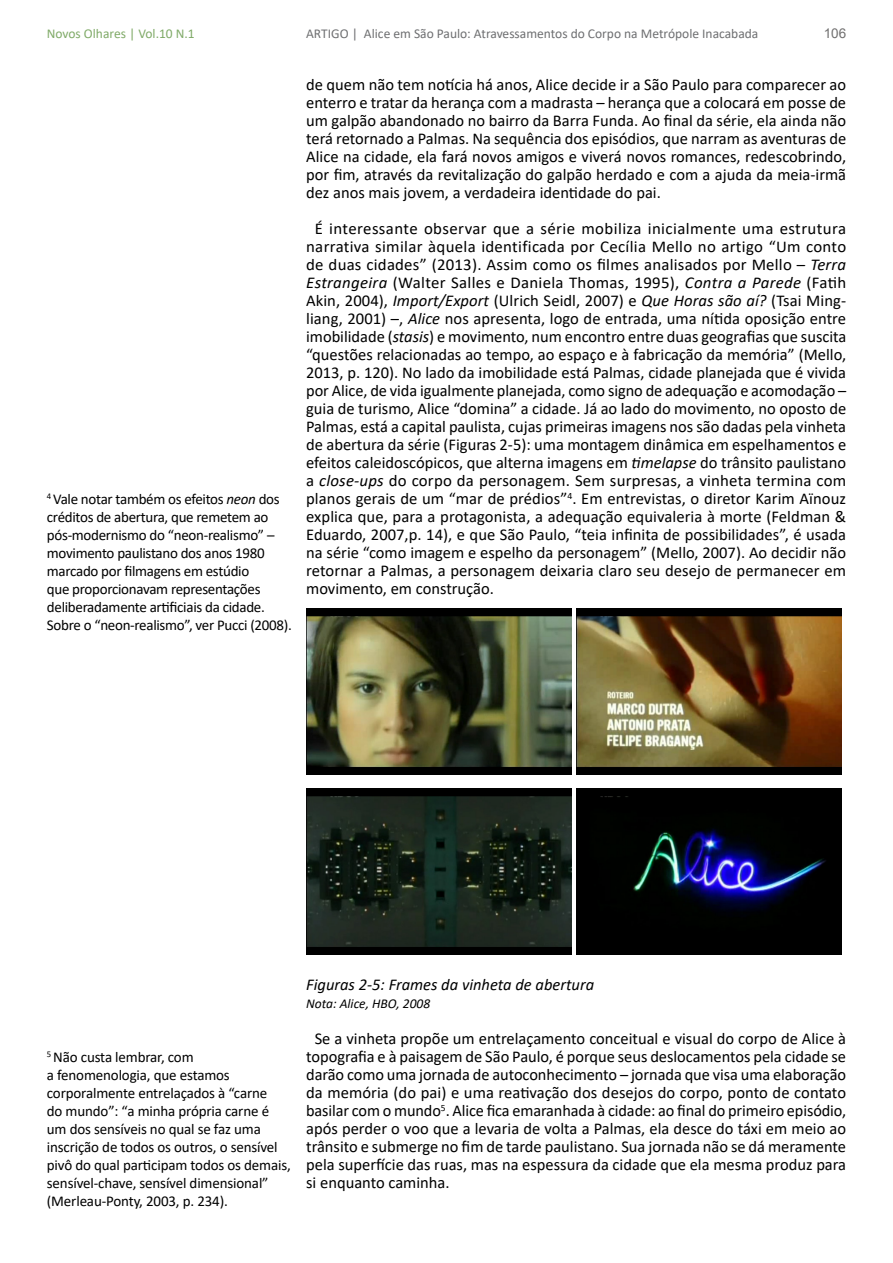
<style>
.page{position:relative;width:893px;height:1263px;background:#fff}
.page>*{position:absolute;margin:0;border:0;box-sizing:border-box;transform-origin:0 0}
.t1{font:16.5px/18px "Calibri";color:#000;text-align:justify}
.t2{font:italic 16.5px "Calibri";color:#000}
.t3{font:15px/18px "Calibri";letter-spacing:-.02em;color:#000}
.t4{font:13.5px "Calibri";color:#6e6f71}
.t5{font:13.5px "Calibri";color:#80aa68}
.t6{font:italic 13.5px "Calibri";color:#000}
.t7{font:13.5px "Arial";color:#706f6f}
.s1{font-style:italic}
</style>
<div class="page">
<img style="left:306px;top:608px;width:265px;height:166px">
<img style="left:576px;top:608px;width:265px;height:166px">
<img style="left:306px;top:788px;width:265px;height:166px">
<img style="left:576px;top:788px;width:265px;height:166px">
<p class="t5" style="left:47px;top:24px;width:150px">Novos Olhares | Vol.10 N.1</p>
<p class="t4" style="left:306px;top:24px;width:454px">ARTIGO | Alice em São Paulo: Atravessamentos do Corpo na Metrópole Inacabada</p>
<p class="t7" style="left:824px;top:24px;width:24px">106</p>
<p class="t1" style="left:306px;top:75px;width:542px">de quem não tem notícia há anos, Alice decide ir a São Paulo para comparecer ao enterro e tratar da herança com a madrasta – herança que a colocará em posse de um galpão abandonado no bairro da Barra Funda. Ao final da série, ela ainda não terá retornado a Palmas. Na sequência dos episódios, que narram as aventuras de Alice na cidade, ela fará novos amigos e viverá novos romances, redescobrindo, por fim, através da revitalização do galpão herdado e com a ajuda da meia-irmã dez anos mais jovem, a verdadeira identidade do pai.</p>
<p class="t1" style="left:306px;top:219px;width:542px;text-indent:9px">É interessante observar que a série mobiliza inicialmente uma estrutura narrativa similar àquela identificada por Cecília Mello no artigo “Um conto de duas cidades” (2013). Assim como os filmes analisados por Mello – <span class="s1">Terra Estrangeira</span> (Walter Salles e Daniela Thomas, 1995), <span class="s1">Contra a Parede</span> (Fatih Akin, 2004), <span class="s1">Import/Export</span> (Ulrich Seidl, 2007) e <span class="s1">Que Horas são aí?</span> (Tsai Ming&shy;liang, 2001) –, <span class="s1">Alice</span> nos apresenta, logo de entrada, uma nítida oposição entre imobilidade (<span class="s1">stasis</span>) e movimento, num encontro entre duas geografias que suscita “questões relacionadas ao tempo, ao espaço e à fabricação da memória” (Mello, 2013, p. 120). No lado da imobilidade está Palmas, cidade planejada que é vivida por Alice, de vida igualmente planejada, como signo de adequação e acomodação – guia de turismo, Alice “domina” a cidade. Já ao lado do movimento, no oposto de Palmas, está a capital paulista, cujas primeiras imagens nos são dadas pela vinheta de abertura da série (Figuras 2-5): uma montagem dinâmica em espelhamentos e efeitos caleidoscópicos, que alterna imagens em <span class="s1">timelapse</span> do trânsito paulistano a <span class="s1">close-ups</span> do corpo da personagem. Sem surpresas, a vinheta termina com planos gerais de um “mar de prédios”<sup>4</sup>. Em entrevistas, o diretor Karim Aïnouz explica que, para a protagonista, a adequação equivaleria à morte (Feldman &amp; Eduardo, 2007,p. 14), e que São Paulo, “teia infinita de possibilidades”, é usada na série “como imagem e espelho da personagem” (Mello, 2007). Ao decidir não retornar a Palmas, a personagem deixaria claro seu desejo de permanecer em movimento, em construção.</p>
<p class="t3" style="left:47px;top:489px;width:246px"><sup>4</sup> Vale notar também os efeitos <span class="s1">neon</span> dos créditos de abertura, que remetem ao pós-modernismo do “neon-realismo” – movimento paulistano dos anos 1980 marcado por filmagens em estúdio<br>que proporcionavam representações deliberadamente artificiais da cidade.<br>Sobre o “neon-realismo”, ver Pucci (2008).</p>
<p class="t3" style="left:47px;top:1047px;width:245px"><sup>5</sup> Não custa lembrar, com<br>a fenomenologia, que estamos corporalmente entrelaçados à “carne<br>do mundo”: “a minha própria carne é um dos sensíveis no qual se faz uma inscrição de todos os outros, o sensível pivô do qual participam todos os demais, sensível-chave, sensível dimensional” (Merleau-Ponty, 2003, p. 234).</p>
<p class="t2" style="left:306px;top:973px;width:289px">Figuras 2-5: Frames da vinheta de abertura</p>
<p class="t6" style="left:306px;top:994px;width:126px">Nota: Alice, HBO, 2008</p>
<p class="t1" style="left:306px;top:1029px;width:542px;text-indent:9px">Se a vinheta propõe um entrelaçamento conceitual e visual do corpo de Alice à topografia e à paisagem de São Paulo, é porque seus deslocamentos pela cidade se darão como uma jornada de autoconhecimento – jornada que visa uma elaboração da memória (do pai) e uma reativação dos desejos do corpo, ponto de contato basilar com o mundo<sup>5</sup>. Alice fica emaranhada à cidade: ao final do primeiro episódio, após perder o voo que a levaria de volta a Palmas, ela desce do táxi em meio ao trânsito e submerge no fim de tarde paulistano. Sua jornada não se dá meramente pela superfície das ruas, mas na espessura da cidade que ela mesma produz para si enquanto caminha.</p>
</div>
